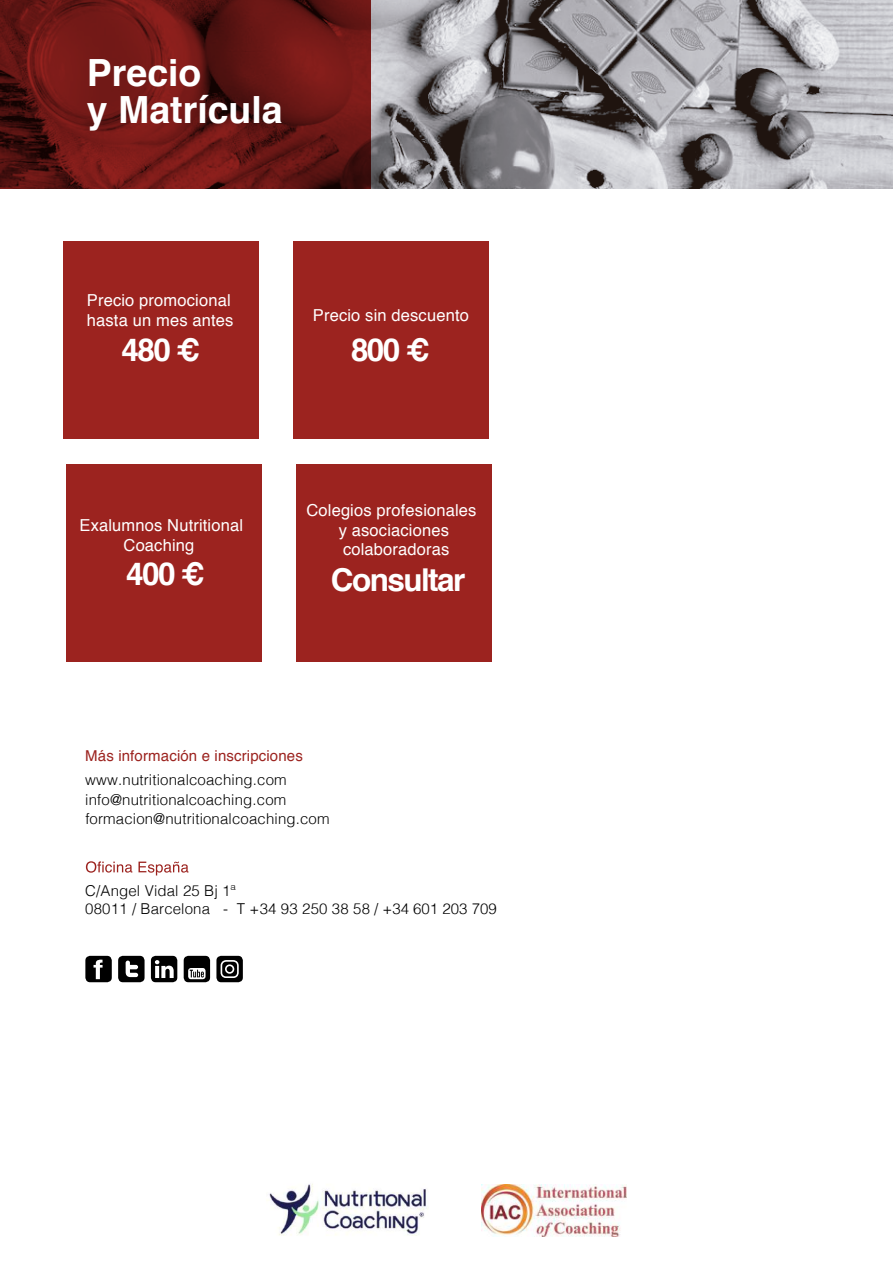
<style>
.page{position:relative;width:893px;height:1263px;background:#fff}
.page>*{position:absolute;margin:0;border:0;box-sizing:border-box;transform-origin:0 0}
.t1{font:700 37.5px/37.2px "Helvetica";color:#fff}
.t2{font:700 31.5px "Helvetica";letter-spacing:-.05em;color:#fff}
.t3{font:16.5px/19.8px "Helvetica";letter-spacing:.01em;color:#fff;text-align:center}
.t4{font:300 15px/19.5px "Helvetica";letter-spacing:.01em;color:#000}
.t5{font:15px "Helvetica";letter-spacing:.01em;color:#9c231f}
</style>
<div class="page">
<img style="left:371px;top:0;width:521px;height:188px">
<svg style="left:0;top:0;width:370px;height:187px;background:#671614"></svg>
<div style="left:64px;top:241px;width:195px;height:197px;background:#9c231f"></div>
<div style="left:184px;top:956px;width:26px;height:26px;background:#000;border-radius:5px"></div>
<svg style="left:188px;top:968px;width:18px;height:11px"></svg>
<svg style="left:86px;top:861px;width:103px;height:14px"></svg>
<svg style="left:190px;top:970px;width:14px;height:7px"></svg>
<div style="left:85px;top:956px;width:27px;height:26px;background:#000;border-radius:5px"></div>
<svg style="left:94px;top:959px;width:9px;height:20px"></svg>
<div style="left:118px;top:956px;width:27px;height:26px;background:#000;border-radius:5px"></div>
<svg style="left:126px;top:960px;width:12px;height:17px"></svg>
<div style="left:151px;top:956px;width:26px;height:26px;background:#000;border-radius:5px"></div>
<svg style="left:155px;top:960px;width:19px;height:18px"></svg>
<div style="left:216px;top:956px;width:27px;height:26px;background:#000;border-radius:5px"></div>
<svg style="left:220px;top:960px;width:19px;height:18px"></svg>
<div style="left:225px;top:964px;width:9px;height:10px;border:2px solid #fff;border-radius:50%"></div>
<div style="left:293px;top:241px;width:195px;height:197px;background:#9c231f"></div>
<div style="left:67px;top:464px;width:195px;height:198px;background:#9c231f"></div>
<div style="left:296px;top:464px;width:196px;height:198px;background:#9c231f"></div>
<img style="left:481px;top:1184px;width:145px;height:52px">
<img style="left:269px;top:1184px;width:160px;height:52px">
<h1 class="t1" style="left:87px;top:54px;width:197px">Precio<br>y Matrícula</h1>
<p class="t3" style="left:87px;top:291px;width:148px;text-align:left">Precio promocional hasta un mes antes</p>
<h2 class="t2" style="left:122px;top:324px;width:80px">480 €</h2>
<p class="t3" style="left:80px;top:516px;width:165px">Exalumnos Nutritional<br>Coaching</p>
<h2 class="t2" style="left:126px;top:549px;width:80px">400 €</h2>
<p class="t3" style="left:313px;top:306px;width:157px">Precio sin descuento</p>
<h2 class="t2" style="left:351px;top:324px;width:80px">800 €</h2>
<p class="t3" style="left:306px;top:501px;width:172px">Colegios profesionales y asociaciones colaboradoras</p>
<h2 class="t2" style="left:331px;top:554px;width:136px">Consultar</h2>
<p class="t5" style="left:85px;top:744px;width:219px">Más información e inscripciones</p>
<p class="t4" style="left:85px;top:769px;width:246px">www.nutritionalcoaching.com info@nutritionalcoaching.com formacion@nutritionalcoaching.com</p>
<p class="t4" style="left:85px;top:881px;width:413px;line-height:18px">C/Angel Vidal 25 Bj 1ª<br>08011 / Barcelona - T +34 93 250 38 58 / +34 601 203 709</p>
</div>
